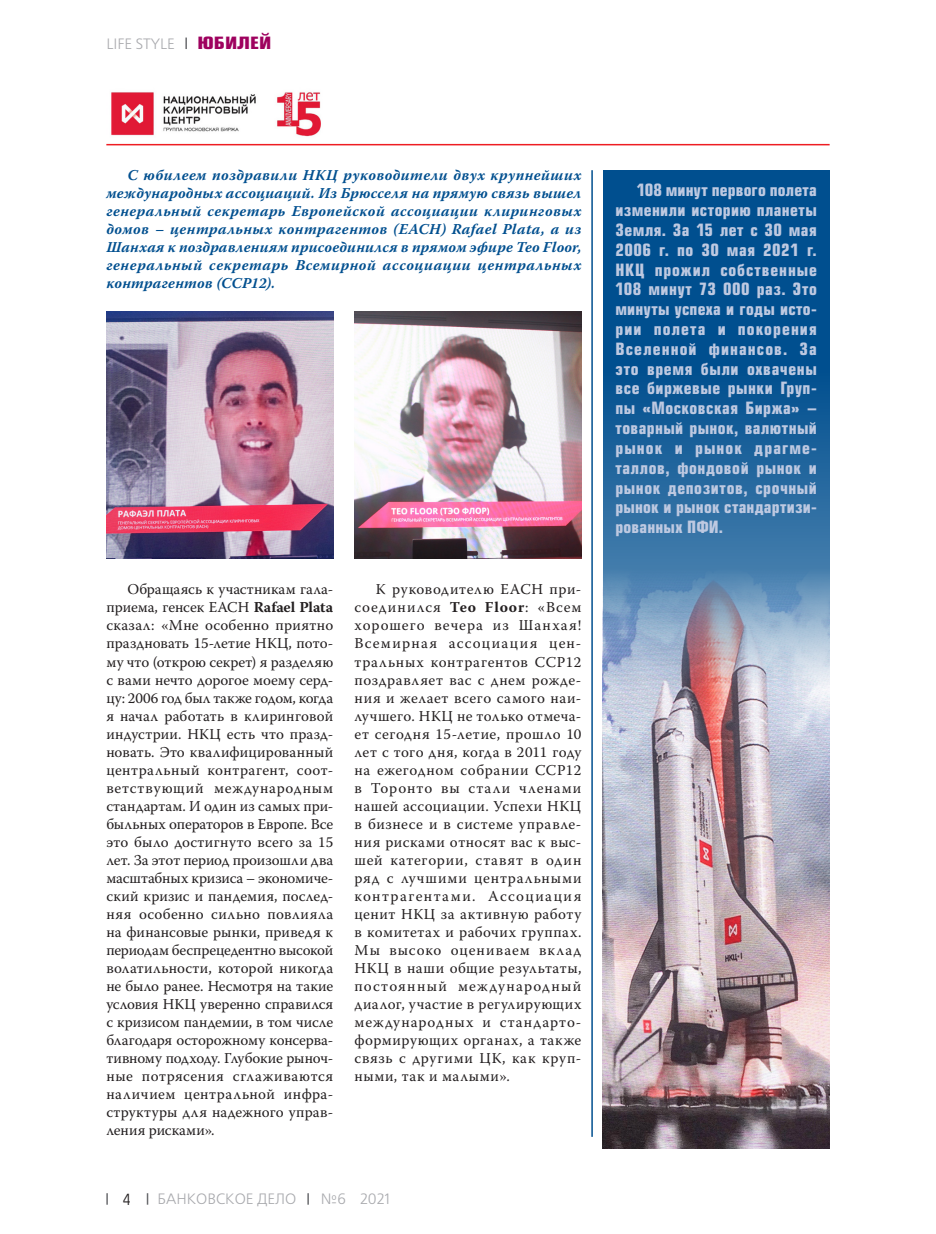
<style>
.page{position:relative;width:936px;height:1234px;background:#fff}
.page>*{position:absolute;margin:0;border:0;box-sizing:border-box;transform-origin:0 0}
.СТАТЬЯ___Основной_те{font:700 16.5px/19.8px "Europe Cond";letter-spacing:.015em;color:#bec9e1;text-align:justify}
.t1{font:700 16.5px "Europe Cond";color:#9e015e;scale:1.25 1}
.СТАТЬЯ___Основной_те-2{font:15px/18px "Warnock Pro";letter-spacing:.03em;color:#231f20;text-align:justify}
.СТАТЬЯ___Основной_те-3{font:italic 700 15px/18px "Warnock Pro";letter-spacing:.035em;color:#004f8f;text-align:justify}
.t2{font:15px "Free Set C";color:#a8a9ad}
.t3{font:15px "Europe Cond";color:#231f20}
.s1{font-weight:700}
</style>
<div class="page">
<svg style="left:307px;top:1193px;width:2px;height:11px"></svg>
<svg style="left:106px;top:1193px;width:2px;height:11px"></svg>
<svg style="left:603px;top:170px;width:226px;height:398px;background:#105a96"></svg>
<svg style="left:185px;top:38px;width:2px;height:11px"></svg>
<img style="left:354px;top:312px;width:227px;height:246px">
<img style="left:111px;top:92px;width:210px;height:45px">
<img style="left:106px;top:312px;width:227px;height:246px">
<hr style="left:591px;top:170px;width:1px;height:966px;background:#004f8f">
<hr style="left:106px;top:144px;width:723px;height:1px;background:#ee1d23">
<img style="left:602px;top:568px;width:227px;height:580px">
<p class="t2" style="left:106px;top:36px;width:70px">LIFE STYLE</p>
<p class="t1" style="left:197px;top:32px;width:61px">ЮБИЛЕЙ</p>
<p class="СТАТЬЯ___Основной_те-3" style="left:106px;top:166px;width:476px;text-indent:21px">С юбилеем поздравили НКЦ руководители двух крупнейших международных ассоциаций. Из Брюсселя на прямую связь вышел генеральный секретарь Европейской ассоциации клиринговых домов – центральных контрагентов (EACH) Rafael Plata, а из Шанхая к поздравлениям присоединился в прямом эфире Teo Floor, генеральный секретарь Всемирной ассоциации центральных контрагентов (CCP12).</p>
<p class="СТАТЬЯ___Основной_те-2" style="left:106px;top:580px;width:228px;text-indent:21px">Обращаясь к участникам гала&shy;приема, генсек EACH <span class="s1">Rafael Plata </span>сказал: «Мне особенно приятно праздновать 15-летие НКЦ, пото&shy;му что (открою секрет) я разделяю с вами нечто дорогое моему серд&shy;цу: 2006 год был также годом, когда я начал работать в клиринговой индустрии. НКЦ есть что празд&shy;новать. Это квалифицированный центральный контрагент, соот&shy;ветствующий международным стандартам. И один из самых при&shy;быльных операторов в Европе. Все это было достигнуто всего за 15 лет. За этот период произошли два масштабных кризиса – экономиче&shy;ский кризис и пандемия, послед&shy;няя особенно сильно повлияла на финансовые рынки, приведя к периодам беспрецедентно высокой волатильности, которой никогда не было ранее. Несмотря на такие условия НКЦ уверенно справился с кризисом пандемии, в том числе благодаря осторожному консерва&shy;тивному подходу. Глубокие рыноч&shy;ные потрясения сглаживаются наличием центральной инфра&shy;структуры для надежного управ&shy;ления рисками».</p>
<p class="СТАТЬЯ___Основной_те-2" style="left:354px;top:580px;width:228px;text-indent:21px">К руководителю EACH при&shy;соединился <span class="s1">Teo Floor</span>: «Всем хорошего вечера из Шанхая!<br>Всемирная ассоциация цен&shy;тральных контрагентов ССР12 поздравляет вас с днем рожде&shy;ния и желает всего самого наи&shy;лучшего. НКЦ не только отмеча&shy;ет сегодня 15-летие, прошло 10 лет с того дня, когда в 2011 году на ежегодном собрании CCP12 в Торонто вы стали членами нашей ассоциации. Успехи НКЦ в бизнесе и в системе управле&shy;ния рисками относят вас к выс&shy;шей категории, ставят в один ряд с лучшими центральными контрагентами. Ассоциация ценит НКЦ за активную работу в комитетах и рабочих группах.<br>Мы высоко оцениваем вклад НКЦ в наши общие результаты, постоянный международный диалог, участие в регулирующих международных и стандарто&shy;формирующих органах, а также связь с другими ЦК, как круп&shy;ными, так и малыми».</p>
<p class="t3" style="left:123px;top:1189px;width:9px">4</p>
<p class="t2" style="left:157px;top:1190px;width:140px">БАНКОВСКОЕ ДЕЛО</p>
<p class="t2" style="left:321px;top:1190px;width:71px">№6 2021</p>
<p class="СТАТЬЯ___Основной_те" style="left:615px;top:180px;width:203px;text-indent:21px">108 минут первого полета изменили историю планеты Земля. За 15 лет с 30 мая 2006 г. по 30 мая 2021 г.<br>НКЦ прожил собственные 108 минут 73 000 раз. Это минуты успеха и годы исто&shy;рии полета и покорения Вселенной финансов. За это время были охвачены все биржевые рынки Груп&shy;пы «Московская Биржа» – товарный рынок, валютный рынок и рынок драгме&shy;таллов, фондовой рынок и рынок депозитов, срочный рынок и рынок стандартизи&shy;рованных ПФИ.</p>
</div>
